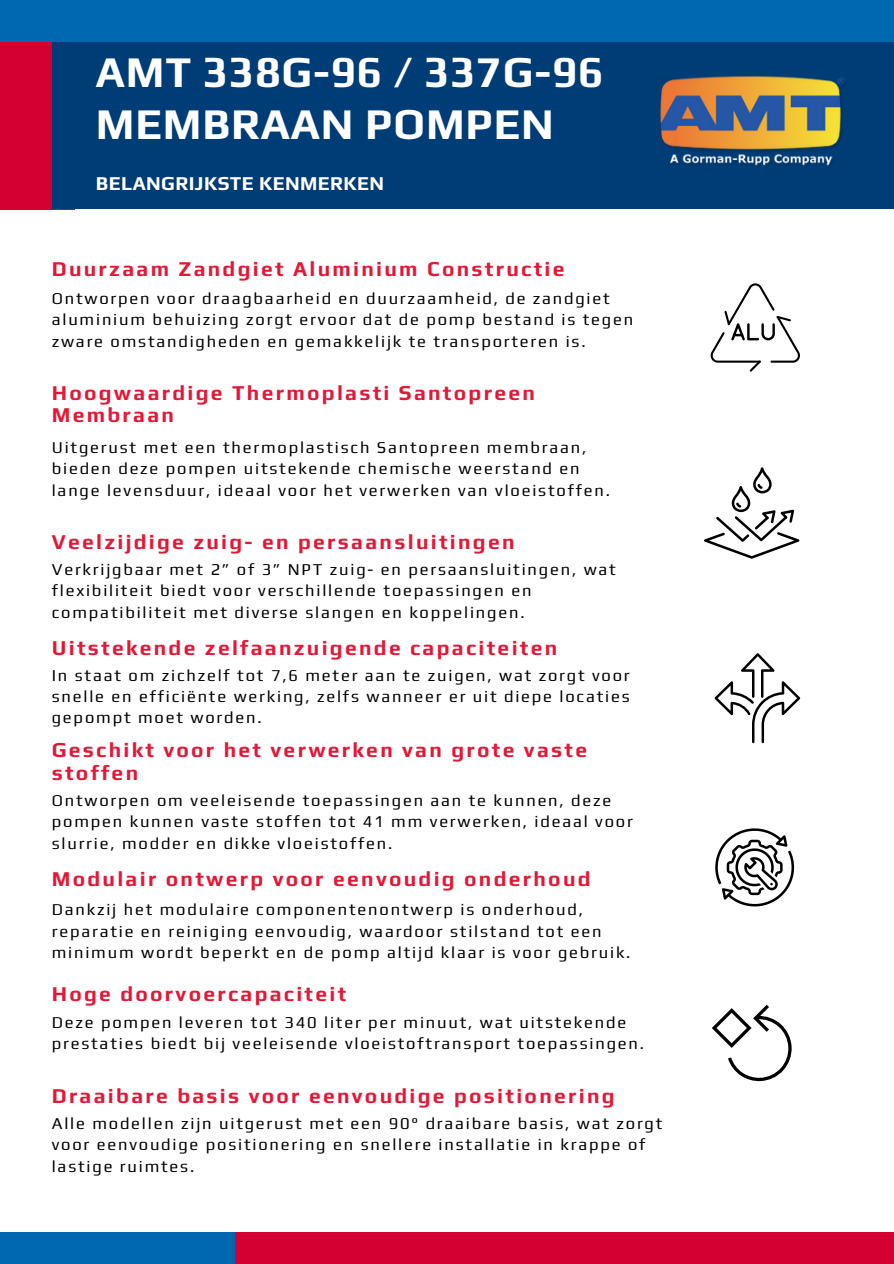
<style>
.page{position:relative;width:894px;height:1264px;background:#fff}
.page>*{position:absolute;margin:0;border:0;box-sizing:border-box;transform-origin:0 0}
.t1{font:700 43.5px/51.8px "Play";letter-spacing:.02em;color:#fff}
.t2{font:700 21px/22.5px "Play";letter-spacing:.11em;color:#e31836}
.t3{font:700 19.5px "Play";letter-spacing:.02em;color:#fff}
.t4{font:16.5px/21.3px "Play";letter-spacing:.11em;color:#000}
</style>
<div class="page">
<div style="left:234px;top:1232px;width:659px;height:31px;background:#d50032"></div>
<div style="left:0;top:1232px;width:234px;height:31px;background:#0067b1"></div>
<div style="left:0;top:21px;width:75px;height:188px;background:#d50032"></div>
<div style="left:52px;top:21px;width:841px;height:188px;background:#003c75"></div>
<img style="left:660px;top:75px;width:184px;height:91px">
<div style="left:0;top:0;width:893px;height:42px;background:#0067b1"></div>
<svg style="left:710px;top:283px;width:90px;height:88px"></svg>
<svg style="left:704px;top:467px;width:95px;height:91px"></svg>
<svg style="left:714px;top:653px;width:86px;height:90px"></svg>
<svg style="left:715px;top:828px;width:78px;height:78px"></svg>
<svg style="left:712px;top:1004px;width:79px;height:77px"></svg>
<h1 class="t1" style="left:96px;top:45px;width:509px">AMT 338G-96 / 337G-96<br>MEMBRAAN POMPEN</h1>
<p class="t3" style="left:96px;top:172px;width:290px">BELANGRIJKSTE KENMERKEN</p>
<h3 class="t2" style="left:52px;top:257px;width:514px">Duurzaam Zandgiet Aluminium Constructie</h3>
<p class="t4" style="left:52px;top:287px;width:582px">Ontworpen voor draagbaarheid en duurzaamheid, de zandgiet aluminium behuizing zorgt ervoor dat de pomp bestand is tegen zware omstandigheden en gemakkelijk te transporteren is.</p>
<h3 class="t2" style="left:52px;top:381px;width:484px">Hoogwaardige Thermoplasti Santopreen<br>Membraan</h3>
<p class="t4" style="left:52px;top:436px;width:559px">Uitgerust met een thermoplastisch Santopreen membraan, bieden deze pompen uitstekende chemische weerstand en lange levensduur, ideaal voor het verwerken van vloeistoffen.</p>
<h3 class="t2" style="left:52px;top:530px;width:464px">Veelzijdige zuig- en persaansluitingen</h3>
<p class="t4" style="left:52px;top:558px;width:565px">Verkrijgbaar met 2” of 3” NPT zuig- en persaansluitingen, wat flexibiliteit biedt voor verschillende toepassingen en compatibiliteit met diverse slangen en koppelingen.</p>
<h3 class="t2" style="left:52px;top:635px;width:507px">Uitstekende zelfaanzuigende capaciteiten</h3>
<p class="t4" style="left:52px;top:664px;width:579px;text-align:justify">In staat om zichzelf tot 7,6 meter aan te zuigen, wat zorgt voor snelle en efficiënte werking, zelfs wanneer er uit diepe locaties gepompt moet worden.</p>
<h3 class="t2" style="left:52px;top:738px;width:536px">Geschikt voor het verwerken van grote vaste stoffen</h3>
<p class="t4" style="left:52px;top:789px;width:582px">Ontworpen om veeleisende toepassingen aan te kunnen, deze pompen kunnen vaste stoffen tot 41 mm verwerken, ideaal voor slurrie, modder en dikke vloeistoffen.</p>
<h3 class="t2" style="left:52px;top:866px;width:540px">Modulair ontwerp voor eenvoudig onderhoud</h3>
<p class="t4" style="left:52px;top:898px;width:580px">Dankzij het modulaire componentenontwerp is onderhoud, reparatie en reiniging eenvoudig, waardoor stilstand tot een minimum wordt beperkt en de pomp altijd klaar is voor gebruik.</p>
<p class="t2" style="left:52px;top:982px;width:296px">Hoge doorvoercapaciteit</p>
<p class="t4" style="left:52px;top:1010px;width:593px">Deze pompen leveren tot 340 liter per minuut, wat uitstekende prestaties biedt bij veeleisende vloeistoftransport toepassingen.</p>
<p class="t2" style="left:52px;top:1084px;width:564px">Draaibare basis voor eenvoudige positionering</p>
<p class="t4" style="left:52px;top:1112px;width:612px">Alle modellen zijn uitgerust met een 90° draaibare basis, wat zorgt voor eenvoudige positionering en snellere installatie in krappe of lastige ruimtes.</p>
</div>
